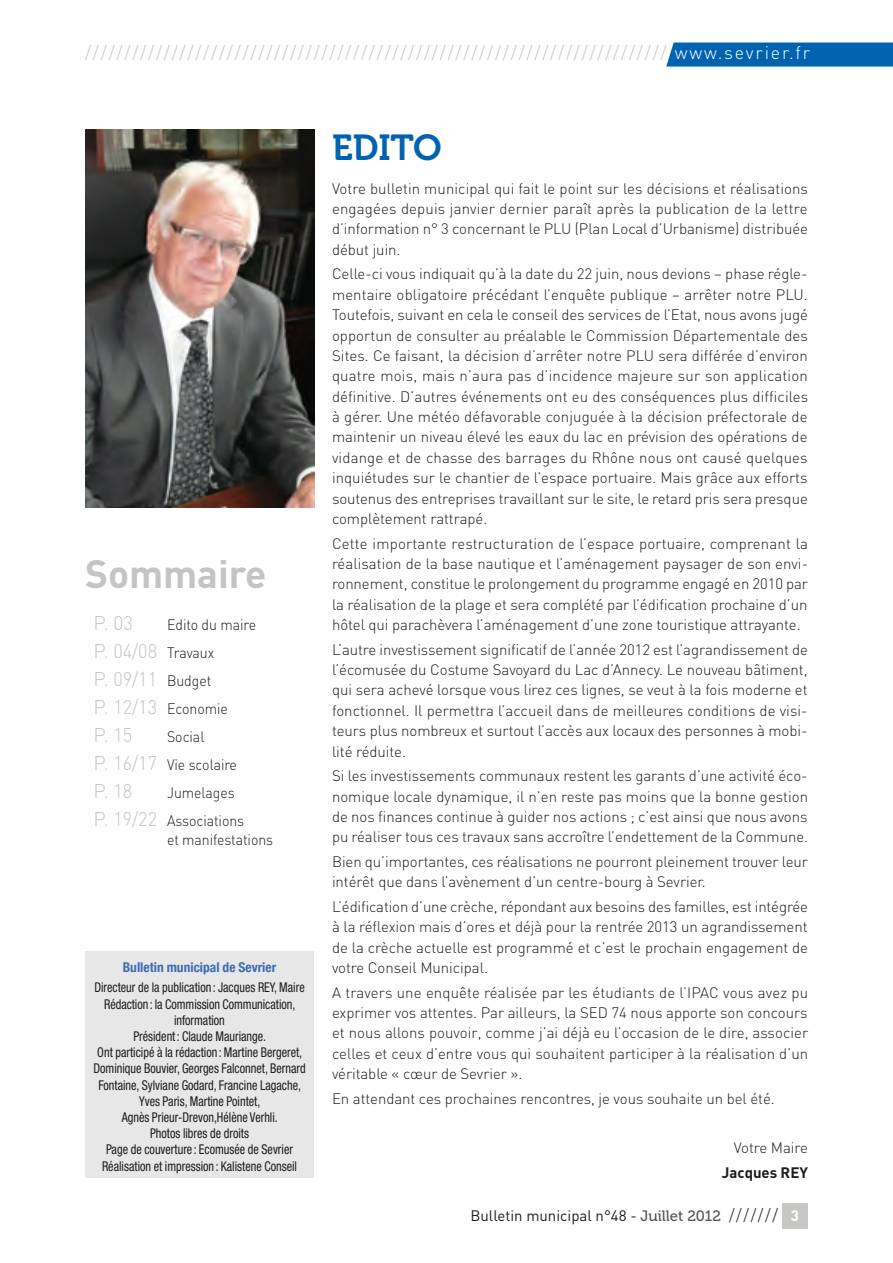
<style>
.page{position:relative;width:893px;height:1263px;background:#fff}
.page>*{position:absolute;margin:0;border:0;box-sizing:border-box;transform-origin:0 0}
.t1{font:700 39px "DIN";color:#c4c4c4}
.t2{font:36px "Museo 700";letter-spacing:-.005em;color:#0063af}
.t3{font:300 19.5px/28px "DIN";letter-spacing:-.005em;color:#c4c4c4}
.t4{font:300 18px "DIN";letter-spacing:.1em;color:#c7c7c6}
.t5{font:300 15px/20.4px "DIN";letter-spacing:-.005em;color:#1d1d1b;text-align:justify}
.t6{font:300 15px/28px "DIN";letter-spacing:-.005em;color:#1d1d1b;scale:.94 1}
.t7{font:15px "DIN";color:#1d1d1b}
.t8{font:700 15px "DIN";color:#1d1d1b}
.t9{font:condensed 13.5px/16.2px "Helvetica Neue";color:#1d1d1b;text-align:center;scale:.9 1}
.t10{font:700 condensed 13.5px "Helvetica Neue";color:#3f6cb3}
.s1{color:#fff}
.s2{font-size:15px;color:#1d1d1b}
.s3{font-size:19.5px;color:#c4c4c4}
.s4{font-family:"Museo 500";color:#575756}
.s5{font-weight:300;font-size:16.5px}
.s6{font-weight:700;color:#fff}
</style>
<div class="page">
<div style="left:783px;top:1203px;width:25px;height:26px;background:#c7c7c6"></div>
<div style="left:666px;top:43px;width:227px;height:24px;background:#0063af"></div>
<img style="left:85px;top:130px;width:229px;height:377px">
<div style="left:85px;top:952px;width:229px;height:226px;background:#e7e7e7"></div>
<p class="t4" style="left:85px;top:42px;width:727px">////////////////////////////////////////////////////////////////////////// <span class="s1">www.sevrier.fr</span></p>
<h1 class="t1" style="left:85px;top:548px;width:183px">Sommaire</h1>
<h3 class="t3" style="left:94px;top:608px;width:41px">P. 03</h3>
<p class="t6" style="left:167px;top:610px;width:96px">Edito du maire</p>
<h3 class="t3" style="left:94px;top:636px;width:122px">P. 04/08 <span class="s2">Travaux<br></span>P. 09/11 <span class="s2">Budget</span></h3>
<p class="t6" style="left:94px;top:694px;width:144px"><span class="s3">P. 12/13</span> Economie</p>
<h3 class="t3" style="left:94px;top:720px;width:40px">P. 15</h3>
<p class="t6" style="left:94px;top:722px;width:154px;text-indent:73px">Social<br><span class="s3">P. 16/17</span> Vie scolaire</p>
<h3 class="t3" style="left:94px;top:776px;width:40px">P. 18</h3>
<p class="t6" style="left:94px;top:778px;width:162px;text-indent:73px">Jumelages<br><span class="s3">P. 19/22</span> Associations</p>
<p class="t6" style="left:167px;top:825px;width:114px">et manifestations</p>
<p class="t10" style="left:123px;top:959px;width:155px">Bulletin municipal de Sevrier</p>
<p class="t9" style="left:93px;top:979px;width:237px">Directeur de la publication : Jacques REY, Maire Rédaction : la Commission Communication, information<br>Président: Claude Mauriange.<br>Ont participé à la rédaction : Martine Bergeret, Dominique Bouvier, Georges Falconnet, Bernard Fontaine, Sylviane Godard, Francine Lagache, Yves Paris, Martine Pointet,<br>Agnès Prieur-Drevon,Hélène Verhli.<br>Photos libres de droits<br>Page de couverture : Ecomusée de Sevrier Réalisation et impression : Kalistene Conseil</p>
<h2 class="t2" style="left:332px;top:128px;width:111px">edito</h2>
<p class="t5" style="left:332px;top:178px;width:478px">Votre bulletin municipal qui fait le point sur les décisions et réalisations engagées depuis janvier dernier paraît après la publication de la lettre d’information n° 3 concernant le PLU (Plan Local d’Urbanisme) distribuée début juin.</p>
<p class="t5" style="left:332px;top:264px;width:478px">Celle-ci vous indiquait qu’à la date du 22 juin, nous devions – phase régle&shy;mentaire obligatoire précédant l’enquête publique – arrêter notre PLU.<br>Toutefois, suivant en cela le conseil des services de l’Etat, nous avons jugé opportun de consulter au préalable le Commission Départementale des Sites. Ce faisant, la décision d’arrêter notre PLU sera différée d’environ quatre mois, mais n’aura pas d’incidence majeure sur son application définitive. D’autres événements ont eu des conséquences plus difficiles à gérer. Une météo défavorable conjuguée à la décision préfectorale de maintenir un niveau élevé les eaux du lac en prévision des opérations de vidange et de chasse des barrages du Rhône nous ont causé quelques inquiétudes sur le chantier de l’espace portuaire. Mais grâce aux efforts soutenus des entreprises travaillant sur le site, le retard pris sera presque complètement rattrapé.</p>
<p class="t5" style="left:332px;top:533px;width:478px">Cette importante restructuration de l’espace portuaire, comprenant la réalisation de la base nautique et l’aménagement paysager de son envi&shy;ronnement, constitue le prolongement du programme engagé en 2010 par la réalisation de la plage et sera complété par l’édification prochaine d’un hôtel qui parachèvera l’aménagement d’une zone touristique attrayante.</p>
<p class="t5" style="left:332px;top:639px;width:477px">L’autre investissement significatif de l’année 2012 est l’agrandissement de l’écomusée du Costume Savoyard du Lac d’Annecy. Le nouveau bâtiment, qui sera achevé lorsque vous lirez ces lignes, se veut à la fois moderne et fonctionnel. Il permettra l’accueil dans de meilleures conditions de visi&shy;teurs plus nombreux et surtout l’accès aux locaux des personnes à mobi&shy;lité réduite.</p>
<p class="t5" style="left:332px;top:765px;width:478px">Si les investissements communaux restent les garants d’une activité éco&shy;nomique locale dynamique, il n’en reste pas moins que la bonne gestion de nos finances continue à guider nos actions ; c’est ainsi que nous avons pu réaliser tous ces travaux sans accroître l’endettement de la Commune.</p>
<p class="t5" style="left:332px;top:851px;width:477px">Bien qu’importantes, ces réalisations ne pourront pleinement trouver leur intérêt que dans l’avènement d’un centre-bourg à Sevrier.</p>
<p class="t5" style="left:332px;top:896px;width:478px">L’édification d’une crèche, répondant aux besoins des familles, est intégrée à la réflexion mais d’ores et déjà pour la rentrée 2013 un agrandissement de la crèche actuelle est programmé et c’est le prochain engagement de votre Conseil Municipal.</p>
<p class="t5" style="left:332px;top:982px;width:478px">A travers une enquête réalisée par les étudiants de l’IPAC vous avez pu exprimer vos attentes. Par ailleurs, la SED 74 nous apporte son concours et nous allons pouvoir, comme j’ai déjà eu l’occasion de le dire, associer celles et ceux d’entre vous qui souhaitent participer à la réalisation d’un véritable « cœur de Sevrier ».</p>
<p class="t5" style="left:332px;top:1088px;width:444px">En attendant ces prochaines rencontres, je vous souhaite un bel été.</p>
<p class="t5" style="left:734px;top:1137px;width:76px">Votre Maire</p>
<p class="t8" style="left:722px;top:1162px;width:88px">Jacques REY</p>
<p class="t7" style="left:470px;top:1206px;width:330px">Bulletin municipal n°48 - <span class="s4">Juillet 2012</span> <span class="s5">///////</span> <span class="s6">3</span></p>
</div>
